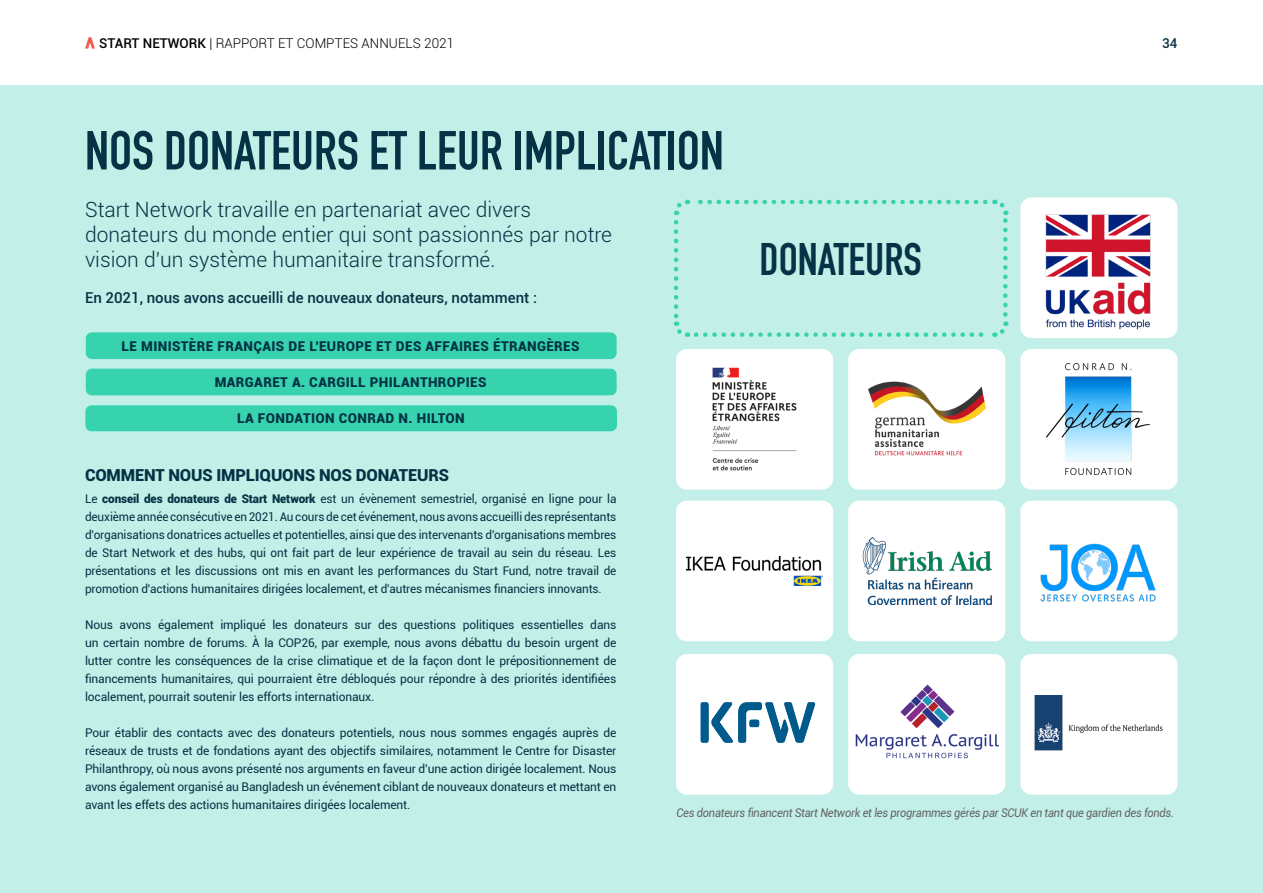
<style>
.page{position:relative;width:1263px;height:893px;background:#fff}
.page>*{position:absolute;margin:0;border:0;box-sizing:border-box;transform-origin:0 0}
.t1{font:700 54px "DIN Condensed";color:#053244}
.t2{font:700 45px "DIN Condensed";color:#053244}
.t3{font:300 21px/25.2px "Roboto";color:#053244}
.t4{font:900 16.5px "Roboto";letter-spacing:-.01em;color:#053244}
.t5{font:500 15px "Roboto";color:#053244}
.t6{font:900 13.5px "Roboto";letter-spacing:.03em;color:#053244}
.t7{font:300 13.5px "Roboto";color:#000}
.t8{font:500 13.5px "Roboto";color:#053244}
.t9{font:12px/18px "Roboto";letter-spacing:-.01em;color:#053244;text-align:justify}
.t10{font:italic 12px "Roboto";letter-spacing:-.02em;color:#636466;scale:.92 1}
.s1{font-weight:500}
.s2{font-weight:900}
</style>
<div class="page">
<div style="left:0;top:85px;width:1263px;height:808px;background:#c2efe7"></div>
<div style="left:676px;top:349px;width:157px;height:141px;background:#fff;border-radius:11px"></div>
<div style="left:848px;top:349px;width:157px;height:141px;background:#fff;border-radius:11px"></div>
<div style="left:848px;top:501px;width:157px;height:140px;background:#fff;border-radius:11px"></div>
<div style="left:848px;top:654px;width:157px;height:141px;background:#fff;border-radius:11px"></div>
<div style="left:1020px;top:197px;width:157px;height:141px;background:#fff;border-radius:11px"></div>
<svg style="left:673px;top:222px;width:16px;height:115px"></svg>
<svg style="left:696px;top:321px;width:313px;height:16px"></svg>
<svg style="left:993px;top:199px;width:15px;height:115px"></svg>
<svg style="left:674px;top:199px;width:311px;height:16px"></svg>
<div style="left:1020px;top:501px;width:157px;height:140px;background:#fff;border-radius:11px"></div>
<div style="left:1020px;top:654px;width:157px;height:141px;background:#fff;border-radius:11px"></div>
<div style="left:676px;top:501px;width:157px;height:140px;background:#fff;border-radius:11px"></div>
<div style="left:676px;top:654px;width:157px;height:141px;background:#fff;border-radius:11px"></div>
<div style="left:1020px;top:349px;width:157px;height:141px;background:#fff;border-radius:11px"></div>
<div style="left:86px;top:332px;width:531px;height:27px;background:#36d3ae;border-radius:6px"></div>
<div style="left:86px;top:369px;width:531px;height:26px;background:#36d3ae;border-radius:6px"></div>
<div style="left:85px;top:405px;width:532px;height:26px;background:#36d3ae;border-radius:6px"></div>
<img style="left:1027px;top:197px;width:141px;height:141px">
<img style="left:712px;top:367px;width:85px;height:104px">
<img style="left:868px;top:381px;width:118px;height:75px">
<img style="left:1047px;top:364px;width:102px;height:111px">
<img style="left:686px;top:557px;width:137px;height:28px">
<img style="left:862px;top:537px;width:129px;height:68px">
<img style="left:1040px;top:543px;width:116px;height:59px">
<img style="left:700px;top:702px;width:116px;height:41px">
<img style="left:855px;top:684px;width:144px;height:75px">
<img style="left:1034px;top:695px;width:129px;height:56px">
<svg style="left:85px;top:37px;width:10px;height:12px"></svg>
<p class="t7" style="left:99px;top:34px;width:356px"><span class="s1">START NETWORK</span> | RAPPORT ET COMPTES ANNUELS 2021</p>
<p class="t8" style="left:1162px;top:34px;width:17px">34</p>
<p class="t1" style="left:85px;top:114px;width:640px">NOS DONATEURS ET LEUR IMPLICATION</p>
<p class="t3" style="left:85px;top:196px;width:528px">Start Network travaille en partenariat avec divers donateurs du monde entier qui sont passionnés par notre vision d'un système humanitaire transformé.</p>
<p class="t5" style="left:85px;top:287px;width:454px">En 2021, nous avons accueilli de nouveaux donateurs, notamment :</p>
<p class="t6" style="left:122px;top:336px;width:460px">LE MINISTÈRE FRANÇAIS DE L'EUROPE ET DES AFFAIRES ÉTRANGÈRES</p>
<p class="t6" style="left:215px;top:373px;width:273px">MARGARET A. CARGILL PHILANTHROPIES</p>
<p class="t6" style="left:237px;top:409px;width:229px">LA FONDATION CONRAD N. HILTON</p>
<p class="t2" style="left:759px;top:229px;width:164px">DONATEURS</p>
<p class="t4" style="left:85px;top:463px;width:365px">COMMENT NOUS IMPLIQUONS NOS DONATEURS</p>
<p class="t9" style="left:85px;top:489px;width:533px">Le <span class="s2">conseil des donateurs de Start Network</span> est un évènement semestriel, organisé en ligne pour la deuxième année consécutive en 2021. Au cours de cet événement, nous avons accueilli des représentants d'organisations donatrices actuelles et potentielles, ainsi que des intervenants d'organisations membres de Start Network et des hubs, qui ont fait part de leur expérience de travail au sein du réseau. Les présentations et les discussions ont mis en avant les performances du Start Fund, notre travail de promotion d'actions humanitaires dirigées localement, et d'autres mécanismes financiers innovants.</p>
<p class="t9" style="left:85px;top:615px;width:533px">Nous avons également impliqué les donateurs sur des questions politiques essentielles dans un certain nombre de forums. À la COP26, par exemple, nous avons débattu du besoin urgent de lutter contre les conséquences de la crise climatique et de la façon dont le prépositionnement de financements humanitaires, qui pourraient être débloqués pour répondre à des priorités identifiées localement, pourrait soutenir les efforts internationaux.</p>
<p class="t9" style="left:85px;top:723px;width:533px">Pour établir des contacts avec des donateurs potentiels, nous nous sommes engagés auprès de réseaux de trusts et de fondations ayant des objectifs similaires, notamment le Centre for Disaster Philanthropy, où nous avons présenté nos arguments en faveur d'une action dirigée localement. Nous avons également organisé au Bangladesh un événement ciblant de nouveaux donateurs et mettant en avant les effets des actions humanitaires dirigées localement.</p>
<p class="t10" style="left:676px;top:804px;width:542px">Ces donateurs financent Start Network et les programmes gérés par SCUK en tant que gardien des fonds.</p>
</div>
